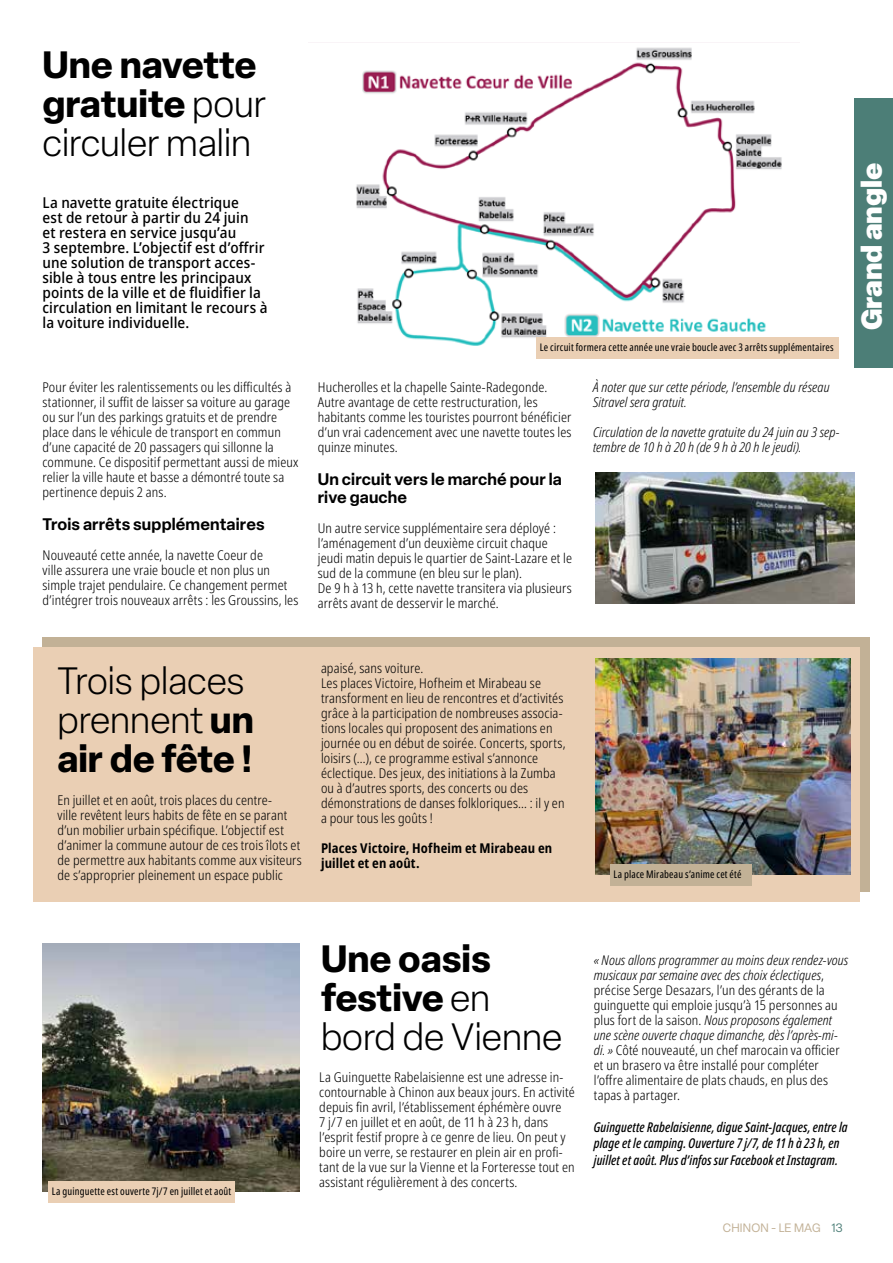
<style>
.page{position:relative;width:893px;height:1263px;background:#fff}
.page>*{position:absolute;margin:0;border:0;box-sizing:border-box;transform-origin:0 0}
.t1{font:700 37.5px/39px "Elza";color:#000}
.t2{font:300 37.5px/39px "Elza";color:#000}
.t3{font:900 28.5px "Elza";color:#fff}
.t4{font:600 16.5px/18px "Elza";letter-spacing:.005em;color:#000}
.t5{font:500 semi-condensed 15px/15px "Noto Sans";letter-spacing:.005em;color:#000}
.t6{font:300 condensed 13.5px/15px "Noto Sans";letter-spacing:.01em;color:#000}
.t7{font:italic 300 condensed 13.5px/15px "Noto Sans";letter-spacing:.005em;color:#000}
.t8{font:italic 500 extra-condensed 13.5px/16.5px "Noto Sans";letter-spacing:.01em;color:#000}
.t9{font:700 condensed 13.5px/15px "Noto Sans";letter-spacing:.01em;color:#000}
.t10{font:12px "Elza";letter-spacing:.02em;color:#c2b196}
.t11{font:extra-condensed 10.5px "Noto Sans";letter-spacing:.02em;color:#000}
.s1{font-weight:300}
.s2{font-weight:700}
.s3{font-style:italic}
.s4{color:#4c7e77}
</style>
<div class="page">
<div style="left:43px;top:638px;width:827px;height:254px;background:#c2b196"></div>
<div style="left:33px;top:647px;width:827px;height:254px;background:#eacfb4"></div>
<img style="left:356px;top:47px;width:426px;height:298px">
<img style="left:595px;top:472px;width:259px;height:132px">
<img style="left:596px;top:658px;width:254px;height:216px">
<img style="left:43px;top:944px;width:257px;height:247px">
<div style="left:536px;top:337px;width:303px;height:21px;background:#eacfb4"></div>
<div style="left:610px;top:864px;width:142px;height:22px;background:#c2b196"></div>
<div style="left:48px;top:1181px;width:187px;height:21px;background:#eacfb4"></div>
<div style="left:855px;top:98px;width:38px;height:270px;background:#4c7e77"></div>
<h1 class="t1" style="left:43px;top:44px;width:225px">Une navette gratuite <span class="s1">pour circuler malin</span></h1>
<p class="t5" style="left:43px;top:195px;width:226px">La navette gratuite électrique<br>est de retour à partir du 24 juin<br>et restera en service jusqu’au<br>3 septembre. L’objectif est d’offrir une solution de transport acces&shy;sible à tous entre les principaux points de la ville et de fluidifier la circulation en limitant le recours à la voiture individuelle.</p>
<p class="t6" style="left:43px;top:380px;width:257px">Pour éviter les ralentissements ou les difficultés à stationner, il suffit de laisser sa voiture au garage ou sur l’un des parkings gratuits et de prendre place dans le véhicule de transport en commun d’une capacité de 20 passagers qui sillonne la commune. Ce dispositif permettant aussi de mieux relier la ville haute et basse a démontré toute sa pertinence depuis 2 ans.</p>
<p class="t4" style="left:43px;top:515px;width:224px">Trois arrêts supplémentaires</p>
<p class="t6" style="left:43px;top:548px;width:257px">Nouveauté cette année, la navette Coeur de<br>ville assurera une vraie boucle et non plus un simple trajet pendulaire. Ce changement permet d’intégrer trois nouveaux arrêts : les Groussins, les</p>
<p class="t11" style="left:540px;top:340px;width:296px">Le circuit formera cette année une vraie boucle avec 3 arrêts supplémentaires</p>
<p class="t6" style="left:318px;top:380px;width:255px">Hucherolles et la chapelle Sainte-Radegonde.<br>Autre avantage de cette restructuration, les habitants comme les touristes pourront bénéficier d’un vrai cadencement avec une navette toutes les quinze minutes.</p>
<p class="t4" style="left:318px;top:470px;width:246px">Un circuit vers le marché pour la rive gauche</p>
<p class="t6" style="left:318px;top:521px;width:256px">Un autre service supplémentaire sera déployé : l’aménagement d’un deuxième circuit chaque jeudi matin depuis le quartier de Saint-Lazare et le sud de la commune (en bleu sur le plan).<br>De 9 h à 13 h, cette navette transitera via plusieurs arrêts avant de desservir le marché.</p>
<p class="t7" style="left:593px;top:380px;width:238px">À noter que sur cette période, l’ensemble du réseau<br>Sitravel sera gratuit.</p>
<p class="t7" style="left:593px;top:425px;width:248px">Circulation de la navette gratuite du 24 juin au 3 sep&shy;tembre de 10 h à 20 h (de 9 h à 20 h le jeudi).</p>
<h2 class="t3" style="left:851px;top:330px;width:169px;rotate:-90deg">Grand angle</h2>
<h1 class="t2" style="left:57px;top:661px;width:198px">Trois places prennent <span class="s2">un air de fête !</span></h1>
<p class="t6" style="left:57px;top:792px;width:246px">En juillet et en août, trois places du centre-<br>ville revêtent leurs habits de fête en se parant d’un mobilier urbain spécifique. L’objectif est d’animer la commune autour de ces trois îlots et de permettre aux habitants comme aux visiteurs de s’approprier pleinement un espace public</p>
<p class="t6" style="left:321px;top:660px;width:246px">apaisé, sans voiture.<br>Les places Victoire, Hofheim et Mirabeau se transforment en lieu de rencontres et d’activités grâce à la participation de nombreuses associa&shy;tions locales qui proposent des animations en journée ou en début de soirée. Concerts, sports, loisirs (…), ce programme estival s’annonce éclectique. Des jeux, des initiations à la Zumba ou à d’autres sports, des concerts ou des démonstrations de danses folkloriques… : il y en a pour tous les goûts !</p>
<p class="t9" style="left:321px;top:840px;width:233px">Places Victoire, Hofheim et Mirabeau en juillet et en août.</p>
<p class="t11" style="left:613px;top:867px;width:130px">La place Mirabeau s’anime cet été</p>
<p class="t11" style="left:52px;top:1183px;width:181px">La guinguette est ouverte 7j/7 en juillet et août</p>
<h1 class="t1" style="left:321px;top:938px;width:243px">Une oasis festive <span class="s1">en bord de Vienne</span></h1>
<p class="t6" style="left:319px;top:1070px;width:257px">La Guinguette Rabelaisienne est une adresse in&shy;contournable à Chinon aux beaux jours. En activité depuis fin avril, l’établissement éphémère ouvre<br>7 j/7 en juillet et en août, de 11 h à 23 h, dans l’esprit festif propre à ce genre de lieu. On peut y boire un verre, se restaurer en plein air en profi&shy;tant de la vue sur la Vienne et la Forteresse tout en assistant régulièrement à des concerts.</p>
<p class="t6" style="left:594px;top:953px;width:256px"><span class="s3">« Nous allons programmer au moins deux rendez-vous musicaux par semaine avec des choix éclectiques</span>, précise Serge Desazars, l’un des gérants de la guinguette qui emploie jusqu’à 15 personnes au plus fort de la saison. <span class="s3">Nous proposons également une scène ouverte chaque dimanche, dès l’après-mi&shy;di. »</span> Côté nouveauté, un chef marocain va officier et un brasero va être installé pour compléter l’offre alimentaire de plats chauds, en plus des tapas à partager.</p>
<p class="t8" style="left:594px;top:1119px;width:255px">Guinguette Rabelaisienne, digue Saint-Jacques, entre la plage et le camping. Ouverture 7 j/7, de 11 h à 23 h, en juillet et août. Plus d’infos sur Facebook et Instagram.</p>
<p class="t10" style="left:723px;top:1220px;width:122px">CHINON - LE MAG <span class="s4">13</span></p>
</div>
